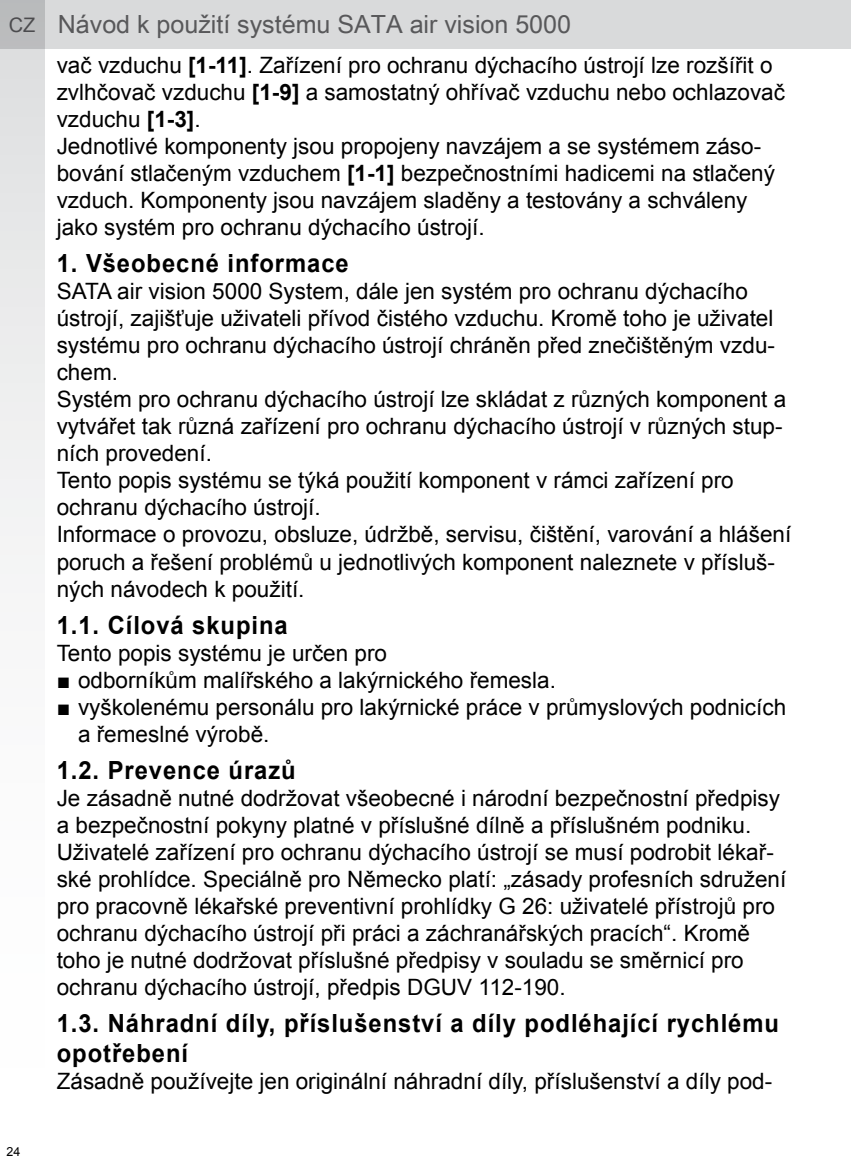
<style>
.page{position:relative;width:851px;height:1170px;background:#fff}
.page>*{position:absolute;margin:0;border:0;box-sizing:border-box;transform-origin:0 0}
.t1{font:700 25px/30px "Arial";letter-spacing:.04em;color:#000;scale:.95 1}
.t2{font:25px "Arial Unicode MS";color:#58585a}
.t3{font:22.5px/27px "Arial";color:#000}
.t4{font:12.5px "Arial";color:#000}
.s1{font-family:"Arial";font-size:20px}
.s2{font-weight:700}
</style>
<div class="page">
<div style="left:0;top:0;width:850px;height:49px;background:#d9dadb"></div>
<svg style="left:0;top:0;width:44px;height:574px"></svg>
<p class="t2" style="left:9px;top:6px;width:563px"><span class="s1">CZ</span> Návod k použití systému SATA air vision 5000</p>
<p class="t3" style="left:57px;top:52px;width:729px">vač vzduchu <span class="s2">[1-11]</span>. Zařízení pro ochranu dýchacího ústrojí lze rozšířit o zvlhčovač vzduchu <span class="s2">[1-9]</span> a samostatný ohřívač vzduchu nebo ochlazovač vzduchu <span class="s2">[1-3]</span>.<br>Jednotlivé komponenty jsou propojeny navzájem a se systémem záso&shy;bování stlačeným vzduchem <span class="s2">[1-1]</span> bezpečnostními hadicemi na stlačený vzduch. Komponenty jsou navzájem sladěny a testovány a schváleny jako systém pro ochranu dýchacího ústrojí.</p>
<p class="t1" style="left:57px;top:249px;width:309px">1. Všeobecné informace</p>
<p class="t3" style="left:57px;top:278px;width:736px">SATA air vision 5000 System, dále jen systém pro ochranu dýchacího ústrojí, zajišťuje uživateli přívod čistého vzduchu. Kromě toho je uživatel systému pro ochranu dýchacího ústrojí chráněn před znečištěným vzdu&shy;chem.<br>Systém pro ochranu dýchacího ústrojí lze skládat z různých komponent a vytvářet tak různá zařízení pro ochranu dýchacího ústrojí v různých stup&shy;ních provedení.<br>Tento popis systému se týká použití komponent v rámci zařízení pro ochranu dýchacího ústrojí.<br>Informace o provozu, obsluze, údržbě, servisu, čištění, varování a hlášení poruch a řešení problémů u jednotlivých komponent naleznete v přísluš&shy;ných návodech k použití.</p>
<p class="t1" style="left:57px;top:610px;width:245px">1.1. Cílová skupina</p>
<p class="t3" style="left:57px;top:639px;width:332px">Tento popis systému je určen pro</p>
<p class="t3" style="left:57px;top:666px;width:500px">■ odborníkům malířského a lakýrnického řemesla.</p>
<p class="t3" style="left:78px;top:693px;width:709px;text-indent:-21px">■ vyškolenému personálu pro lakýrnické práce v průmyslových podnicích a řemeslné výrobě.</p>
<p class="t1" style="left:57px;top:755px;width:253px">1.2. Prevence úrazů</p>
<p class="t3" style="left:57px;top:784px;width:731px">Je zásadně nutné dodržovat všeobecné i národní bezpečnostní předpisy a bezpečnostní pokyny platné v příslušné dílně a příslušném podniku.<br>Uživatelé zařízení pro ochranu dýchacího ústrojí se musí podrobit lékař&shy;ské prohlídce. Speciálně pro Německo platí: „zásady profesních sdružení pro pracovně lékařské preventivní prohlídky G 26: uživatelé přístrojů pro ochranu dýchacího ústrojí při práci a záchranářských pracích“. Kromě toho je nutné dodržovat příslušné předpisy v souladu se směrnicí pro ochranu dýchacího ústrojí, předpis DGUV 112-190.</p>
<p class="t1" style="left:57px;top:1008px;width:761px">1.3. Náhradní díly, příslušenství a díly podléhající rychlému opotřebení</p>
<p class="t3" style="left:57px;top:1067px;width:716px">Zásadně používejte jen originální náhradní díly, příslušenství a díly pod-</p>
<p class="t4" style="left:6px;top:1143px;width:15px">24</p>
</div>
